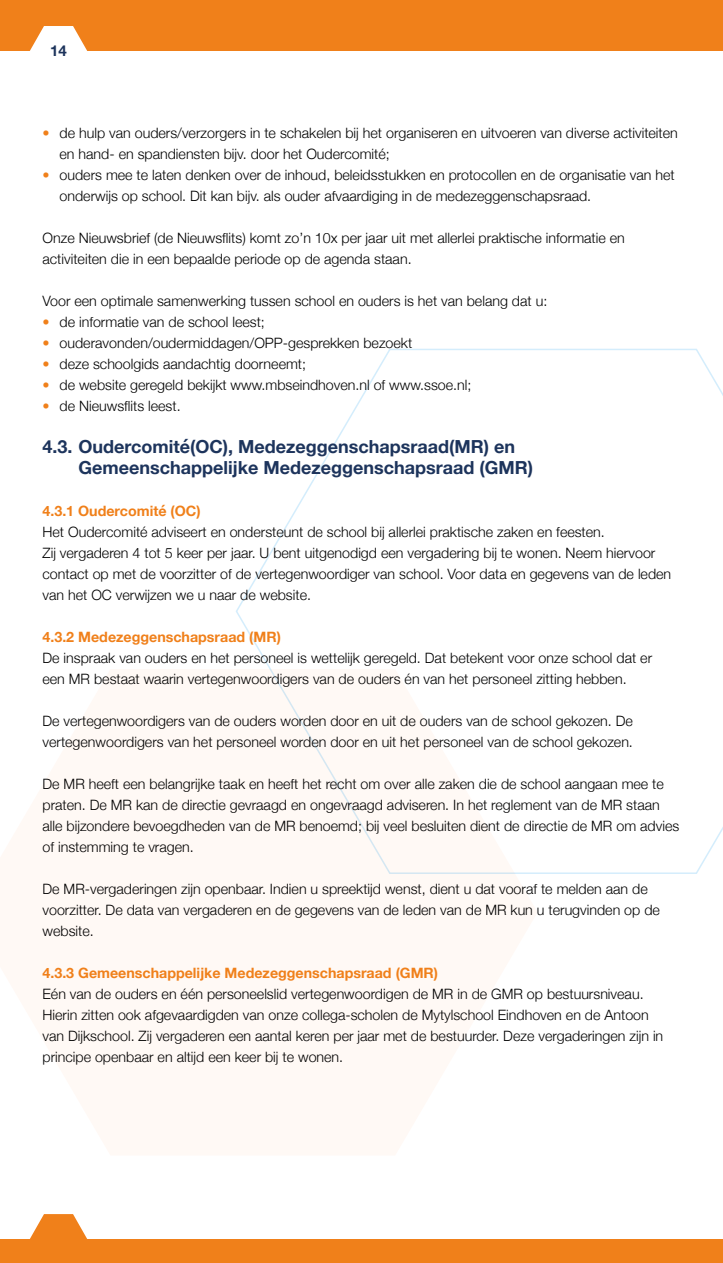
<style>
.page{position:relative;width:723px;height:1263px;background:#fff}
.page>*{position:absolute;margin:0;border:0;box-sizing:border-box;transform-origin:0 0}
.t1{font:700 18px/21px "Helvetica Neue";color:#1d345c}
.t2{font:700 15px "Helvetica Neue";color:#1d345c}
.t3{font:300 14.25px/21px "Helvetica Neue";color:#000}
.t4{font:700 14.25px "Helvetica Neue";color:#f0801a}
.s1{color:#f0801a}
</style>
<div class="page">
<div style="left:0;top:0;width:723px;height:51px;background:#f0801a"></div>
<div style="left:0;top:1239px;width:723px;height:24px;background:#f0801a"></div>
<svg style="left:30px;top:26px;width:58px;height:25px"></svg>
<svg style="left:30px;top:1214px;width:57px;height:25px"></svg>
<svg style="left:236px;top:348px;width:487px;height:526px"></svg>
<p class="t2" style="left:50px;top:39px;width:18px">14</p>
<p class="t3" style="left:60px;top:121px;width:620px;text-indent:-17px"><span class="s1">•</span> de hulp van ouders/verzorgers in te schakelen bij het organiseren en uitvoeren van diverse activiteiten en hand- en spandiensten bijv. door het Oudercomité;</p>
<p class="t3" style="left:60px;top:163px;width:617px;text-indent:-17px"><span class="s1">•</span> ouders mee te laten denken over de inhoud, beleidsstukken en protocollen en de organisatie van het onderwijs op school. Dit kan bijv. als ouder afvaardiging in de medezeggenschapsraad.</p>
<p class="t3" style="left:43px;top:226px;width:584px">Onze Nieuwsbrief (de Nieuwsflits) komt zo’n 10x per jaar uit met allerlei praktische informatie en activiteiten die in een bepaalde periode op de agenda staan.</p>
<p class="t3" style="left:43px;top:289px;width:506px">Voor een optimale samenwerking tussen school en ouders is het van belang dat u:</p>
<p class="t3" style="left:43px;top:310px;width:224px"><span class="s1">•</span> de informatie van de school leest;</p>
<p class="t3" style="left:43px;top:331px;width:371px"><span class="s1">•</span> ouderavonden/oudermiddagen/OPP-gesprekken bezoekt</p>
<p class="t3" style="left:43px;top:352px;width:265px"><span class="s1">•</span> deze schoolgids aandachtig doorneemt;</p>
<p class="t3" style="left:43px;top:373px;width:430px"><span class="s1">•</span> de website geregeld bekijkt www.mbseindhoven.nl of www.ssoe.nl;</p>
<p class="t3" style="left:43px;top:394px;width:140px"><span class="s1">•</span> de Nieuwsflits leest.</p>
<p class="t1" style="left:79px;top:437px;width:456px;text-indent:-36px">4.3. Oudercomité(OC), Medezeggenschapsraad(MR) en<br>Gemeenschappelijke Medezeggenschapsraad (GMR)</p>
<p class="t4" style="left:43px;top:500px;width:160px">4.3.1 Oudercomité (OC)</p>
<p class="t3" style="left:43px;top:520px;width:630px">Het Oudercomité adviseert en ondersteunt de school bij allerlei praktische zaken en feesten.<br>Zij vergaderen 4 tot 5 keer per jaar. U bent uitgenodigd een vergadering bij te wonen. Neem hiervoor contact op met de voorzitter of de vertegenwoordiger van school. Voor data en gegevens van de leden van het OC verwijzen we u naar de website.</p>
<p class="t4" style="left:43px;top:626px;width:240px">4.3.2 Medezeggenschapsraad (MR)</p>
<p class="t3" style="left:43px;top:646px;width:611px">De inspraak van ouders en het personeel is wettelijk geregeld. Dat betekent voor onze school dat er een MR bestaat waarin vertegenwoordigers van de ouders én van het personeel zitting hebben.</p>
<p class="t3" style="left:43px;top:709px;width:592px">De vertegenwoordigers van de ouders worden door en uit de ouders van de school gekozen. De vertegenwoordigers van het personeel worden door en uit het personeel van de school gekozen.</p>
<p class="t3" style="left:43px;top:772px;width:638px">De MR heeft een belangrijke taak en heeft het recht om over alle zaken die de school aangaan mee te praten. De MR kan de directie gevraagd en ongevraagd adviseren. In het reglement van de MR staan alle bijzondere bevoegdheden van de MR benoemd; bij veel besluiten dient de directie de MR om advies of instemming te vragen.</p>
<p class="t3" style="left:43px;top:877px;width:619px">De MR-vergaderingen zijn openbaar. Indien u spreektijd wenst, dient u dat vooraf te melden aan de voorzitter. De data van vergaderen en de gegevens van de leden van de MR kun u terugvinden op de website.</p>
<p class="t4" style="left:43px;top:962px;width:397px">4.3.3 Gemeenschappelijke Medezeggenschapsraad (GMR)</p>
<p class="t3" style="left:43px;top:982px;width:622px">Eén van de ouders en één personeelslid vertegenwoordigen de MR in de GMR op bestuursniveau.<br>Hierin zitten ook afgevaardigden van onze collega-scholen de Mytylschool Eindhoven en de Antoon van Dijkschool. Zij vergaderen een aantal keren per jaar met de bestuurder. Deze vergaderingen zijn in principe openbaar en altijd een keer bij te wonen.</p>
</div>
